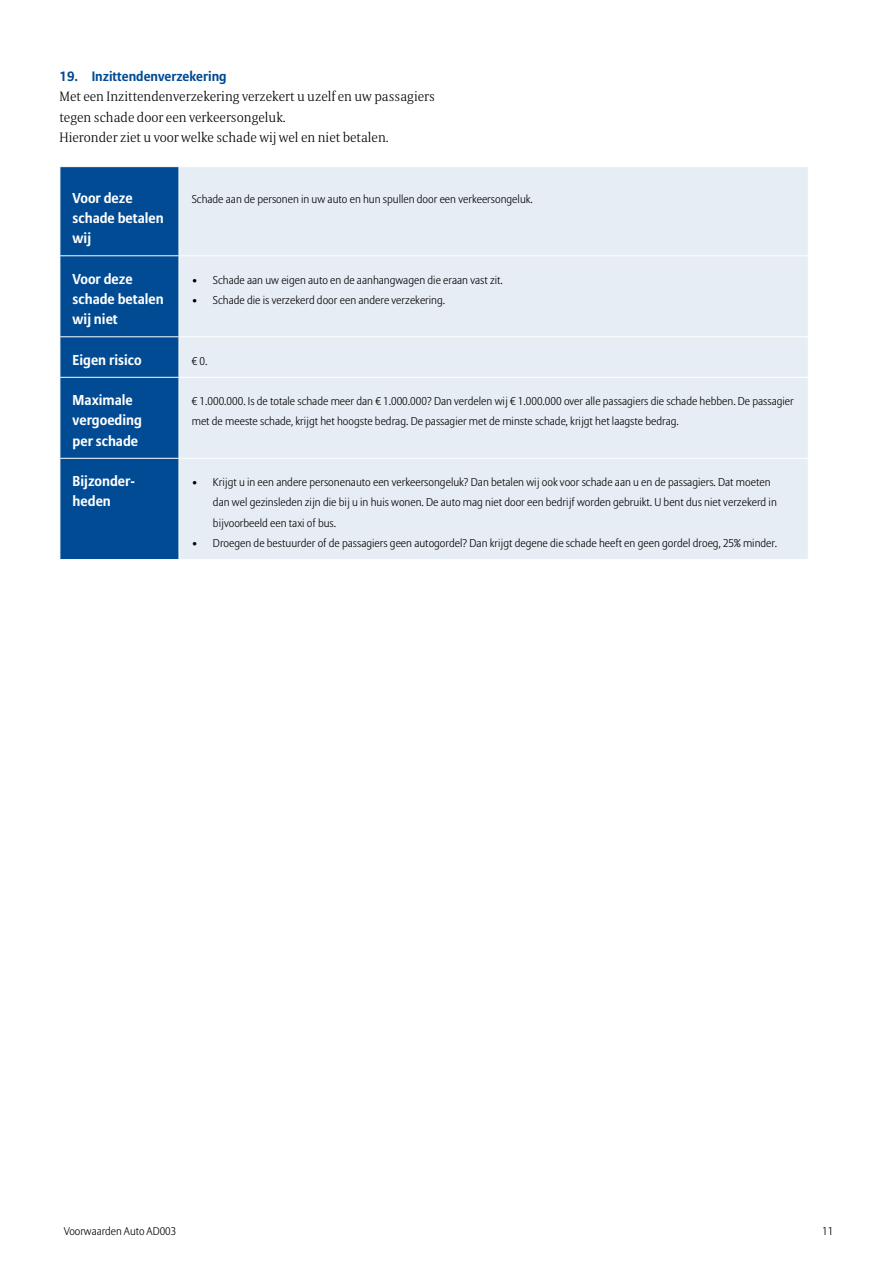
<style>
.page{position:relative;width:893px;height:1263px;background:#fff}
.page>*{position:absolute;margin:0;border:0;box-sizing:border-box;transform-origin:0 0}
.t1{font:700 14.25px/20.2px "Allianz Sans";color:#fff}
.t2{font:300 13.5px/20.2px "Allianz Serif";color:#000}
.t3{font:700 13.5px "Allianz Sans";color:#004b93}
.t4{font:300 11.25px/20.2px "Allianz Sans";color:#000}
.t5{font:300 11.1px "Allianz Sans";color:#000}
</style>
<div class="page">
<div style="left:61px;top:167px;width:118px;height:392px;background:#004b93"></div>
<div style="left:180px;top:167px;width:628px;height:392px;background:#e6edf4"></div>
<hr style="left:60px;top:255px;width:119px;height:1px;background:#fff">
<hr style="left:179px;top:255px;width:630px;height:1px;background:#fff">
<hr style="left:60px;top:336px;width:119px;height:1px;background:#fff">
<hr style="left:179px;top:336px;width:630px;height:1px;background:#fff">
<hr style="left:60px;top:377px;width:119px;height:1px;background:#fff">
<hr style="left:179px;top:377px;width:630px;height:1px;background:#fff">
<hr style="left:60px;top:458px;width:119px;height:1px;background:#fff">
<hr style="left:179px;top:458px;width:630px;height:1px;background:#fff">
<p class="t3" style="left:60px;top:68px;width:169px">19. Inzittendenverzekering</p>
<p class="t2" style="left:60px;top:86px;width:377px">Met een Inzittendenverzekering verzekert u uzelf en uw passagiers tegen schade door een verkeersongeluk.<br>Hieronder ziet u voor welke schade wij wel en niet betalen.</p>
<p class="t1" style="left:73px;top:187px;width:93px">Voor deze schade betalen wij</p>
<p class="t4" style="left:192px;top:188px;width:343px">Schade aan de personen in uw auto en hun spullen door een verkeersongeluk.</p>
<p class="t1" style="left:73px;top:268px;width:93px">Voor deze schade betalen wij niet</p>
<p class="t4" style="left:192px;top:269px;width:313px">• Schade aan uw eigen auto en de aanhangwagen die eraan vast zit.</p>
<p class="t4" style="left:192px;top:290px;width:255px">• Schade die is verzekerd door een andere verzekering.</p>
<p class="t1" style="left:73px;top:349px;width:70px">Eigen risico</p>
<p class="t4" style="left:192px;top:350px;width:17px">€ 0.</p>
<p class="t1" style="left:73px;top:390px;width:71px">Maximale vergoeding per schade</p>
<p class="t4" style="left:192px;top:391px;width:604px">€ 1.000.000. Is de totale schade meer dan € 1.000.000? Dan verdelen wij € 1.000.000 over alle passagiers die schade hebben. De passagier met de meeste schade, krijgt het hoogste bedrag. De passagier met de minste schade, krijgt het laagste bedrag.</p>
<p class="t1" style="left:73px;top:471px;width:64px">Bijzonder&shy;heden</p>
<p class="t4" style="left:213px;top:472px;width:565px;text-indent:-21px">• Krijgt u in een andere personenauto een verkeersongeluk? Dan betalen wij ook voor schade aan u en de passagiers. Dat moeten dan wel gezinsleden zijn die bij u in huis wonen. De auto mag niet door een bedrijf worden gebruikt. U bent dus niet verzekerd in bijvoorbeeld een taxi of bus.</p>
<p class="t4" style="left:192px;top:533px;width:587px">• Droegen de bestuurder of de passagiers geen autogordel? Dan krijgt degene die schade heeft en geen gordel droeg, 25% minder.</p>
<p class="t5" style="left:64px;top:1224px;width:114px">Voorwaarden Auto AD003</p>
<p class="t4" style="left:822px;top:1221px;width:13px">11</p>
</div>
